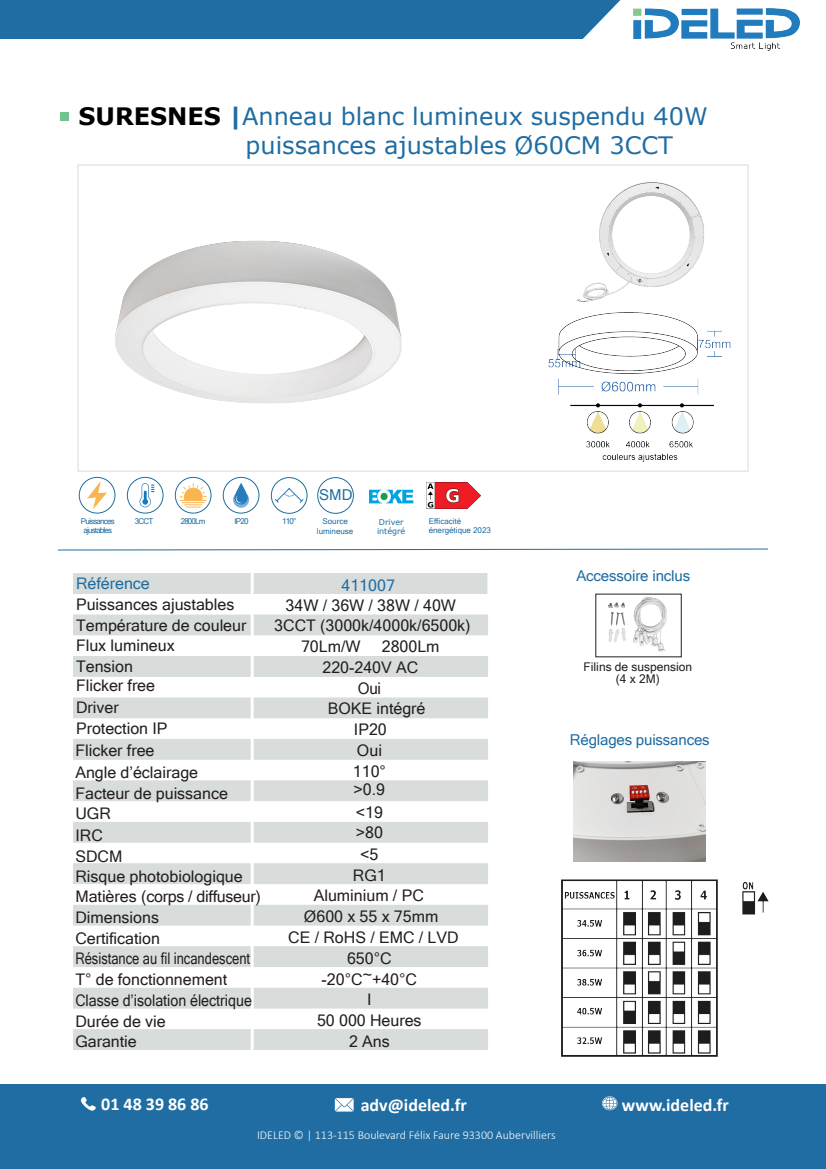
<style>
.page{position:relative;width:826px;height:1169px;background:#fff}
.page>*{position:absolute;margin:0;border:0;box-sizing:border-box;transform-origin:0 0}
.t1{font:24px/29.5px "Verdana";color:#1f6da2}
.t2{font:700 18px "Calibri";color:#fff}
.t3{font:16px/20.8px "Microsoft Sans Serif";color:#231f20}
.t4{font:16px "Microsoft Sans Serif";color:#231f20;scale:.89 1}
.t5{font:16px "Microsoft Sans Serif";color:#1f6da2}
.t6{font:16px "Microsoft Sans Serif";color:#231f20;scale:.95 1}
.t7{font:15px "Microsoft Sans Serif";letter-spacing:-.01em;color:#1f6da2}
.t8{font:300 12px "Calibri";color:#fff}
.t9{font:12px/12px "Microsoft Sans Serif";color:#231f20;text-align:center}
.t10{font:8px/9.6px "Microsoft Sans Serif";color:#1f6da2;text-align:center}
.t11{font:8px/9.6px "Microsoft Sans Serif";letter-spacing:-.1em;color:#1f6da2;text-align:center}
.t12{font:8px/9.6px "Verdana";color:#1f6da2}
.s1{font-weight:700;color:#000}
.s2{font-weight:700}
</style>
<div class="page">
<div style="left:73px;top:988px;width:415px;height:21px;background:#d8dcdb;border:1px solid #d8dcdb"></div>
<div style="left:73px;top:1029px;width:415px;height:21px;background:#d8dcdb"></div>
<div style="left:73px;top:946px;width:415px;height:21px;background:#d8dcdb"></div>
<div style="left:0;top:0;width:583px;height:38px;background:#1f6da2"></div>
<svg style="left:583px;top:0;width:37px;height:38px"></svg>
<img style="left:633px;top:8px;width:167px;height:42px">
<div style="left:0;top:1084px;width:826px;height:85px;background:#1f6da2"></div>
<svg style="left:335px;top:1098px;width:19px;height:14px"></svg>
<svg style="left:602px;top:1096px;width:15px;height:14px"></svg>
<svg style="left:80px;top:1097px;width:16px;height:14px"></svg>
<div style="left:60px;top:112px;width:9px;height:9px;background:#71c48b"></div>
<svg style="left:58px;top:548px;width:710px;height:3px"></svg>
<div style="left:73px;top:573px;width:414px;height:21px;background:#d8dcdb"></div>
<div style="left:73px;top:615px;width:415px;height:20px;background:#d8dcdb"></div>
<div style="left:73px;top:656px;width:415px;height:21px;background:#d8dcdb"></div>
<div style="left:73px;top:697px;width:415px;height:21px;background:#d8dcdb;border:1px solid #d8dcdb"></div>
<div style="left:73px;top:739px;width:415px;height:21px;background:#d8dcdb"></div>
<div style="left:73px;top:780px;width:415px;height:21px;background:#d8dcdb;border:1px solid #d8dcdb"></div>
<div style="left:73px;top:822px;width:415px;height:21px;background:#d8dcdb"></div>
<div style="left:73px;top:863px;width:415px;height:21px;background:#d8dcdb"></div>
<div style="left:73px;top:905px;width:415px;height:21px;background:#d8dcdb;border:1px solid #d8dcdb"></div>
<hr style="left:251px;top:559px;width:3px;height:512px;background:#fff">
<div style="left:317px;top:477px;width:37px;height:37px;border:1px solid #1f6f9d;border-radius:50%"></div>
<div style="left:79px;top:477px;width:36px;height:36px;border:1px solid #1f6f9d;border-radius:50%"></div>
<svg style="left:87px;top:481px;width:20px;height:29px"></svg>
<div style="left:127px;top:477px;width:36px;height:36px;border:1px solid #1f6f9d;border-radius:50%"></div>
<svg style="left:140px;top:483px;width:14px;height:24px"></svg>
<div style="left:175px;top:477px;width:36px;height:36px;border:1px solid #1f6f9d;border-radius:50%"></div>
<svg style="left:179px;top:483px;width:28px;height:25px"></svg>
<div style="left:223px;top:477px;width:36px;height:36px;border:1px solid #1f6f9d;border-radius:50%"></div>
<svg style="left:233px;top:483px;width:16px;height:25px"></svg>
<div style="left:271px;top:477px;width:36px;height:37px;border:1px solid #1f6f9d;border-radius:50%"></div>
<svg style="left:274px;top:487px;width:30px;height:17px"></svg>
<img style="left:427px;top:482px;width:54px;height:27px">
<img style="left:369px;top:489px;width:45px;height:15px">
<img style="left:604px;top:593px;width:67px;height:59px">
<img style="left:548px;top:313px;width:183px;height:82px">
<img style="left:115px;top:240px;width:287px;height:163px">
<img style="left:570px;top:404px;width:143px;height:58px">
<img style="left:576px;top:182px;width:128px;height:120px">
<img style="left:574px;top:761px;width:132px;height:100px">
<img style="left:561px;top:879px;width:208px;height:178px">
<h1 class="t1" style="left:246px;top:101px;width:464px;text-indent:-167px"><span class="s1">SURESNES</span> <span class="s2">|</span>Anneau blanc lumineux suspendu 40W puissances ajustables Ø60CM 3CCT</h1>
<p class="t11" style="left:81px;top:516px;width:35px">Puissances ajustables</p>
<p class="t10" style="left:135px;top:516px;width:20px">3CCT</p>
<p class="t10" style="left:181px;top:516px;width:26px">2800Lm</p>
<p class="t10" style="left:234px;top:516px;width:16px">IP20</p>
<p class="t10" style="left:282px;top:516px;width:16px">110°</p>
<p class="t7" style="left:319px;top:485px;width:35px">SMD</p>
<p class="t10" style="left:317px;top:517px;width:38px">Source lumineuse</p>
<p class="t10" style="left:429px;top:516px;width:64px;text-align:left">Efficacité énergétique 2023</p>
<p class="t12" style="left:377px;top:517px;width:30px">Driver intégré</p>
<p class="t5" style="left:76px;top:573px;width:75px">Référence</p>
<p class="t3" style="left:76px;top:593px;width:172px">Puissances ajustables<br>Température de couleur</p>
<p class="t3" style="left:76px;top:656px;width:59px">Tension</p>
<p class="t3" style="left:76px;top:635px;width:100px">Flux lumineux</p>
<p class="t3" style="left:76px;top:675px;width:81px">Flicker free</p>
<p class="t3" style="left:76px;top:696px;width:44px">Driver</p>
<p class="t3" style="left:75px;top:718px;width:124px;line-height:21.7px">Protection IP<br>Flicker free<br>Angle d’éclairage</p>
<p class="t3" style="left:75px;top:803px;width:37px;line-height:21.4px">UGR<br>IRC</p>
<p class="t3" style="left:75px;top:782px;width:154px">Facteur de puissance</p>
<p class="t3" style="left:75px;top:846px;width:169px;line-height:20.2px">SDCM<br>Risque photobiologique</p>
<p class="t3" style="left:75px;top:886px;width:187px">Matières (corps / diffuseur)<br>Dimensions<br>Certification<br>Résistance au fil incandescent</p>
<p class="t4" style="left:75px;top:990px;width:200px">Classe d’isolation électrique</p>
<p class="t3" style="left:75px;top:1031px;width:63px">Garantie</p>
<p class="t3" style="left:75px;top:969px;width:153px">T° de fonctionnement</p>
<p class="t3" style="left:75px;top:1010px;width:92px">Durée de vie</p>
<p class="t5" style="left:342px;top:575px;width:55px">411007</p>
<p class="t3" style="left:274px;top:595px;width:198px;line-height:20.3px;text-align:center">34W / 36W / 38W / 40W<br>3CCT (3000k/4000k/6500k)</p>
<p class="t3" style="left:301px;top:636px;width:61px">70Lm/W</p>
<p class="t3" style="left:382px;top:636px;width:59px">2800Lm</p>
<p class="t3" style="left:322px;top:656px;width:97px">220-240V AC</p>
<p class="t6" style="left:358px;top:678px;width:26px">Oui</p>
<p class="t3" style="left:328px;top:698px;width:99px">BOKE intégré</p>
<p class="t3" style="left:354px;top:719px;width:34px">IP20</p>
<p class="t3" style="left:357px;top:739px;width:26px">Oui</p>
<p class="t3" style="left:353px;top:760px;width:35px">110°</p>
<p class="t3" style="left:354px;top:778px;width:33px;line-height:23px">&gt;0.9 &lt;19</p>
<p class="t3" style="left:356px;top:821px;width:29px;line-height:22.3px">&gt;80 &lt;5</p>
<p class="t3" style="left:288px;top:864px;width:172px;text-align:center">RG1<br>Aluminium / PC<br>Ø600 x 55 x 75mm<br>CE / RoHS / EMC / LVD<br>650°C<br>-20°C~+40°C<br>I<br>50 000 Heures<br>2 Ans</p>
<p class="t7" style="left:576px;top:566px;width:115px">Accessoire inclus</p>
<p class="t9" style="left:584px;top:661px;width:110px">Filins de suspension (4 x 2M)</p>
<p class="t7" style="left:570px;top:730px;width:141px">Réglages puissances</p>
<p class="t2" style="left:101px;top:1092px;width:109px">01 48 39 86 86</p>
<p class="t2" style="left:361px;top:1092px;width:108px">adv@ideled.fr</p>
<p class="t2" style="left:622px;top:1092px;width:109px">www.ideled.fr</p>
<p class="t8" style="left:257px;top:1128px;width:300px">IDELED © | 113-115 Boulevard Félix Faure 93300 Aubervilliers</p>
</div>
